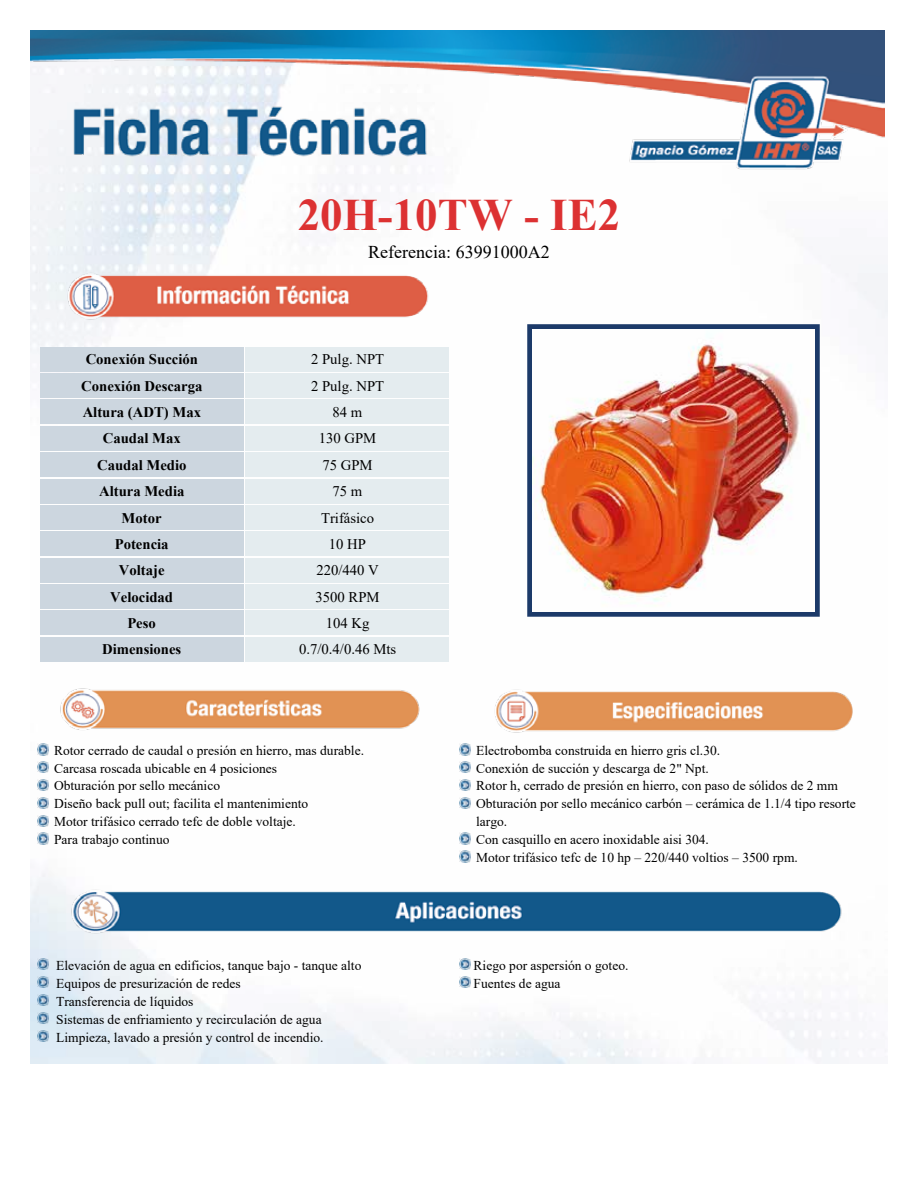
<style>
.page{position:relative;width:918px;height:1188px;background:#fff}
.page>*{position:absolute;margin:0;border:0;box-sizing:border-box;transform-origin:0 0}
.t1{font:700 45px "Times New Roman";color:#dc3132}
.t2{font:18px "Times New Roman";color:#000}
.t3{font:700 14.7px "Times New Roman";color:#000}
.t4{font:14.7px "Times New Roman";color:#000}
.t5{font:13.5px/17.9px "Times New Roman";color:#000}
</style>
<div class="page">
<img style="left:30px;top:188px;width:858px;height:875px">
<img style="left:30px;top:30px;width:855px;height:158px">
<img style="left:51px;top:262px;width:387px;height:68px">
<div style="left:527px;top:324px;width:293px;height:293px;border:6px solid #1c3a69"></div>
<img style="left:533px;top:330px;width:281px;height:281px">
<div style="left:40px;top:347px;width:203px;height:24px;background:#ccd6df"></div>
<div style="left:246px;top:347px;width:203px;height:24px;background:#e4ecef"></div>
<div style="left:40px;top:373px;width:203px;height:25px;background:#ccd6df"></div>
<div style="left:246px;top:373px;width:203px;height:25px;background:#e4ecef"></div>
<div style="left:40px;top:400px;width:203px;height:24px;background:#ccd6df"></div>
<div style="left:246px;top:400px;width:203px;height:24px;background:#e4ecef"></div>
<div style="left:40px;top:426px;width:203px;height:24px;background:#ccd6df"></div>
<div style="left:246px;top:426px;width:203px;height:24px;background:#e4ecef"></div>
<div style="left:40px;top:453px;width:203px;height:24px;background:#ccd6df"></div>
<div style="left:246px;top:453px;width:203px;height:24px;background:#e4ecef"></div>
<div style="left:40px;top:479px;width:203px;height:24px;background:#ccd6df"></div>
<div style="left:246px;top:479px;width:203px;height:24px;background:#e4ecef"></div>
<div style="left:40px;top:505px;width:203px;height:24px;background:#ccd6df"></div>
<div style="left:246px;top:505px;width:203px;height:24px;background:#e4ecef"></div>
<div style="left:40px;top:532px;width:203px;height:24px;background:#ccd6df"></div>
<div style="left:246px;top:532px;width:203px;height:24px;background:#e4ecef"></div>
<div style="left:40px;top:558px;width:203px;height:24px;background:#ccd6df"></div>
<div style="left:246px;top:558px;width:203px;height:24px;background:#e4ecef"></div>
<div style="left:40px;top:584px;width:203px;height:25px;background:#ccd6df"></div>
<div style="left:246px;top:584px;width:203px;height:25px;background:#e4ecef"></div>
<div style="left:40px;top:611px;width:203px;height:24px;background:#ccd6df"></div>
<div style="left:246px;top:611px;width:203px;height:24px;background:#e4ecef"></div>
<div style="left:40px;top:637px;width:203px;height:24px;background:#ccd6df"></div>
<div style="left:246px;top:637px;width:203px;height:24px;background:#e4ecef"></div>
<img style="left:51px;top:679px;width:387px;height:61px">
<img style="left:480px;top:679px;width:387px;height:61px">
<svg style="left:38px;top:744px;width:11px;height:11px"></svg>
<svg style="left:38px;top:762px;width:11px;height:11px"></svg>
<svg style="left:38px;top:779px;width:11px;height:12px"></svg>
<svg style="left:38px;top:797px;width:11px;height:12px"></svg>
<svg style="left:38px;top:815px;width:11px;height:11px"></svg>
<svg style="left:38px;top:833px;width:11px;height:11px"></svg>
<svg style="left:459px;top:744px;width:11px;height:11px"></svg>
<svg style="left:459px;top:762px;width:11px;height:11px"></svg>
<svg style="left:459px;top:779px;width:11px;height:12px"></svg>
<svg style="left:459px;top:797px;width:11px;height:12px"></svg>
<svg style="left:459px;top:833px;width:11px;height:11px"></svg>
<svg style="left:459px;top:851px;width:11px;height:11px"></svg>
<img style="left:54px;top:865px;width:810px;height:90px">
<svg style="left:38px;top:958px;width:11px;height:12px"></svg>
<svg style="left:38px;top:976px;width:11px;height:12px"></svg>
<svg style="left:38px;top:994px;width:11px;height:12px"></svg>
<svg style="left:38px;top:1012px;width:11px;height:12px"></svg>
<svg style="left:38px;top:1030px;width:11px;height:12px"></svg>
<svg style="left:459px;top:958px;width:11px;height:12px"></svg>
<svg style="left:459px;top:976px;width:11px;height:12px"></svg>
<h1 class="t1" style="left:298px;top:183px;width:324px">20H-10TW - IE2</h1>
<h2 class="t2" style="left:368px;top:239px;width:183px">Referencia: 63991000A2</h2>
<p class="t3" style="left:86px;top:349px;width:114px">Conexión Succión</p>
<p class="t4" style="left:311px;top:349px;width:75px">2 Pulg. NPT</p>
<p class="t3" style="left:81px;top:375px;width:123px">Conexión Descarga</p>
<p class="t4" style="left:311px;top:375px;width:75px">2 Pulg. NPT</p>
<p class="t3" style="left:83px;top:402px;width:120px">Altura (ADT) Max</p>
<p class="t4" style="left:333px;top:402px;width:31px">84 m</p>
<p class="t3" style="left:103px;top:428px;width:79px">Caudal Max</p>
<p class="t4" style="left:319px;top:428px;width:59px">130 GPM</p>
<p class="t3" style="left:97px;top:454px;width:91px">Caudal Medio</p>
<p class="t4" style="left:322px;top:455px;width:52px">75 GPM</p>
<p class="t3" style="left:99px;top:481px;width:87px">Altura Media</p>
<p class="t4" style="left:333px;top:481px;width:31px">75 m</p>
<p class="t3" style="left:122px;top:507px;width:41px">Motor</p>
<p class="t4" style="left:321px;top:507px;width:55px">Trifásico</p>
<p class="t3" style="left:115px;top:533px;width:55px">Potencia</p>
<p class="t4" style="left:329px;top:534px;width:39px">10 HP</p>
<p class="t3" style="left:119px;top:560px;width:47px">Voltaje</p>
<p class="t4" style="left:316px;top:560px;width:64px">220/440 V</p>
<p class="t3" style="left:110px;top:586px;width:64px">Velocidad</p>
<p class="t4" style="left:316px;top:586px;width:66px">3500 RPM</p>
<p class="t3" style="left:127px;top:613px;width:30px">Peso</p>
<p class="t4" style="left:326px;top:613px;width:45px">104 Kg</p>
<p class="t3" style="left:102px;top:639px;width:81px">Dimensiones</p>
<p class="t4" style="left:299px;top:639px;width:99px">0.7/0.4/0.46 Mts</p>
<p class="t5" style="left:54px;top:741px;width:312px">Rotor cerrado de caudal o presión en hierro, mas durable.<br>Carcasa roscada ubicable en 4 posiciones<br>Obturación por sello mecánico<br>Diseño back pull out; facilita el mantenimiento<br>Motor trifásico cerrado tefc de doble voltaje.<br>Para trabajo continuo</p>
<p class="t5" style="left:476px;top:741px;width:381px">Electrobomba construida en hierro gris cl.30.<br>Conexión de succión y descarga de 2" Npt.<br>Rotor h, cerrado de presión en hierro, con paso de sólidos de 2 mm Obturación por sello mecánico carbón – cerámica de 1.1/4 tipo resorte largo.<br>Con casquillo en acero inoxidable aisi 304.<br>Motor trifásico tefc de 10 hp – 220/440 voltios – 3500 rpm.</p>
<p class="t5" style="left:56px;top:956px;width:307px">Elevación de agua en edificios, tanque bajo - tanque alto Equipos de presurización de redes<br>Transferencia de líquidos<br>Sistemas de enfriamiento y recirculación de agua Limpieza, lavado a presión y control de incendio.</p>
<p class="t5" style="left:474px;top:956px;width:156px">Riego por aspersión o goteo.<br>Fuentes de agua</p>
</div>
